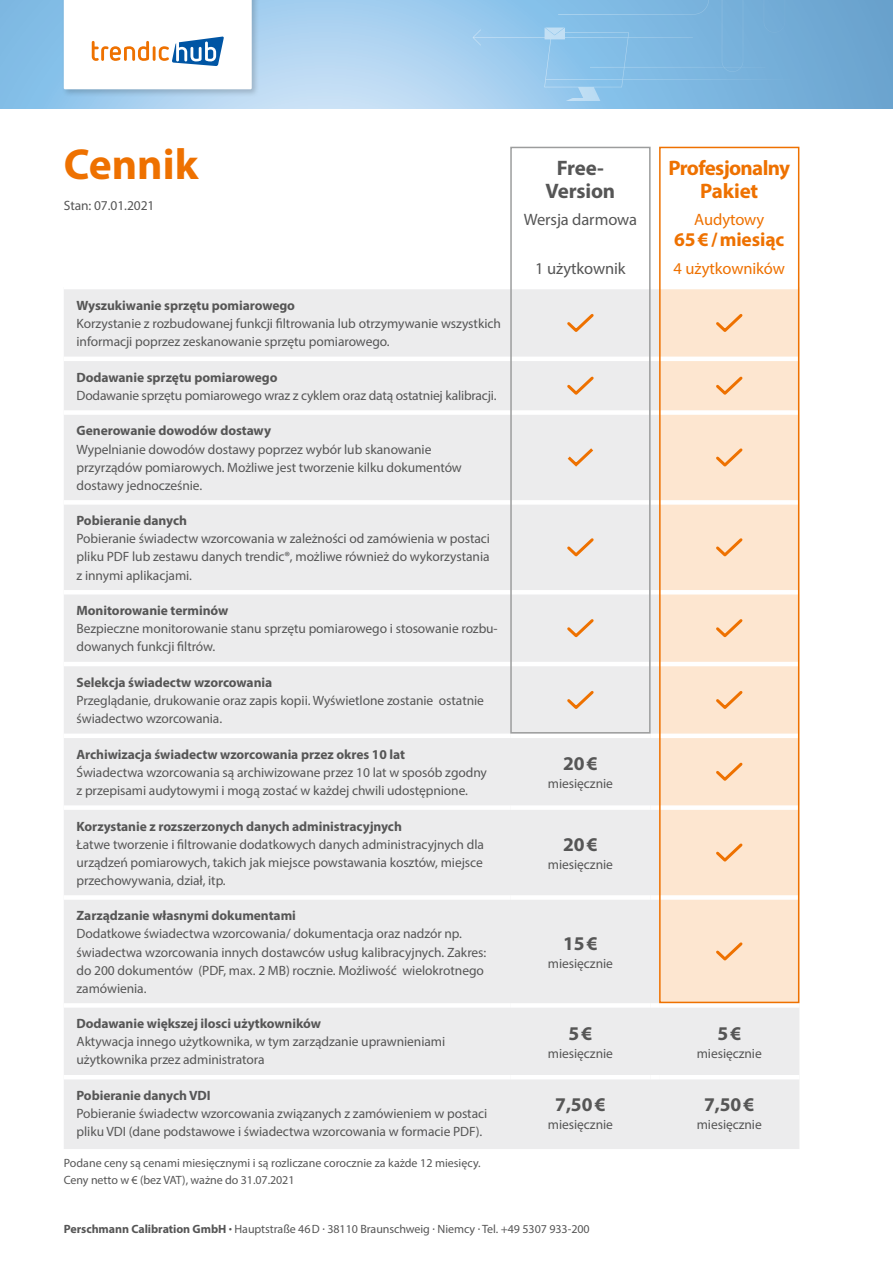
<style>
.page{position:relative;width:893px;height:1263px;background:#fff}
.page>*{position:absolute;margin:0;border:0;box-sizing:border-box;transform-origin:0 0}
.t1{font:700 43.5px "Myriad Pro";color:#ee7100}
.t2{font:700 21px/22.5px "Myriad Pro";letter-spacing:-.03em;color:#ee7100;text-align:center}
.t3{font:700 21px/22.5px "Myriad Pro";letter-spacing:-.01em;color:#565656;text-align:center}
.t4{font:700 19.5px "Myriad Pro";letter-spacing:-.005em;color:#565656}
.t5{font:700 19.5px "Myriad Pro";letter-spacing:-.005em;color:#ee7100}
.t6{font:16.5px "Myriad Pro";letter-spacing:-.005em;color:#565656}
.t7{font:16.5px "Myriad Pro";letter-spacing:-.005em;color:#ee7100}
.t8{font:13.5px/18px "Myriad Pro";letter-spacing:-.005em;color:#565656}
.t9{font:700 13.5px "Myriad Pro";letter-spacing:-.005em;color:#565656}
.t10{font:12px/17px "Myriad Pro";letter-spacing:-.005em;color:#565656}
.s1{font-weight:700}
</style>
<div class="page">
<div style="left:64px;top:289px;width:735px;height:860px;background:#ececed"></div>
<div style="left:662px;top:289px;width:134px;height:711px;background:#fde6d0"></div>
<hr style="left:64px;top:357px;width:446px;height:4px;background:#fff">
<hr style="left:510px;top:357px;width:141px;height:4px;background:#fff">
<svg style="left:651px;top:357px;width:8px;height:4px"></svg>
<hr style="left:659px;top:357px;width:140px;height:4px;background:#fff">
<div style="left:64px;top:410px;width:446px;height:5px;background:#fff"></div>
<div style="left:510px;top:410px;width:141px;height:5px;background:#fff"></div>
<div style="left:651px;top:410px;width:8px;height:5px;background:#fff"></div>
<div style="left:659px;top:410px;width:140px;height:5px;background:#fff"></div>
<div style="left:64px;top:500px;width:446px;height:5px;background:#fff"></div>
<div style="left:510px;top:500px;width:141px;height:5px;background:#fff"></div>
<div style="left:651px;top:500px;width:8px;height:5px;background:#fff"></div>
<div style="left:659px;top:500px;width:140px;height:5px;background:#fff"></div>
<hr style="left:64px;top:590px;width:446px;height:4px;background:#fff">
<hr style="left:510px;top:590px;width:141px;height:4px;background:#fff">
<svg style="left:651px;top:590px;width:8px;height:4px"></svg>
<hr style="left:659px;top:590px;width:140px;height:4px;background:#fff">
<hr style="left:64px;top:662px;width:446px;height:4px;background:#fff">
<hr style="left:510px;top:662px;width:141px;height:4px;background:#fff">
<svg style="left:651px;top:662px;width:8px;height:4px"></svg>
<hr style="left:659px;top:662px;width:140px;height:4px;background:#fff">
<hr style="left:64px;top:734px;width:446px;height:4px;background:#fff">
<hr style="left:510px;top:734px;width:141px;height:4px;background:#fff">
<svg style="left:651px;top:734px;width:8px;height:4px"></svg>
<hr style="left:659px;top:734px;width:140px;height:4px;background:#fff">
<div style="left:64px;top:805px;width:446px;height:5px;background:#fff"></div>
<div style="left:510px;top:805px;width:141px;height:5px;background:#fff"></div>
<div style="left:651px;top:805px;width:8px;height:5px;background:#fff"></div>
<div style="left:659px;top:805px;width:140px;height:5px;background:#fff"></div>
<div style="left:64px;top:895px;width:446px;height:5px;background:#fff"></div>
<div style="left:510px;top:895px;width:141px;height:5px;background:#fff"></div>
<div style="left:651px;top:895px;width:8px;height:5px;background:#fff"></div>
<div style="left:659px;top:895px;width:140px;height:5px;background:#fff"></div>
<div style="left:64px;top:1003px;width:446px;height:5px;background:#fff"></div>
<div style="left:510px;top:1003px;width:141px;height:5px;background:#fff"></div>
<div style="left:651px;top:1003px;width:8px;height:5px;background:#fff"></div>
<div style="left:659px;top:1003px;width:140px;height:5px;background:#fff"></div>
<hr style="left:64px;top:1075px;width:446px;height:4px;background:#fff">
<hr style="left:510px;top:1075px;width:141px;height:4px;background:#fff">
<svg style="left:651px;top:1075px;width:8px;height:4px"></svg>
<hr style="left:659px;top:1075px;width:140px;height:4px;background:#fff">
<svg style="left:564px;top:311px;width:32px;height:24px"></svg>
<svg style="left:713px;top:311px;width:32px;height:24px"></svg>
<svg style="left:564px;top:374px;width:32px;height:23px"></svg>
<svg style="left:713px;top:374px;width:32px;height:23px"></svg>
<svg style="left:564px;top:445px;width:32px;height:24px"></svg>
<svg style="left:713px;top:446px;width:32px;height:23px"></svg>
<svg style="left:564px;top:535px;width:32px;height:24px"></svg>
<svg style="left:713px;top:535px;width:32px;height:24px"></svg>
<svg style="left:564px;top:616px;width:32px;height:24px"></svg>
<svg style="left:713px;top:616px;width:32px;height:24px"></svg>
<svg style="left:564px;top:688px;width:32px;height:24px"></svg>
<svg style="left:713px;top:688px;width:32px;height:24px"></svg>
<svg style="left:713px;top:760px;width:32px;height:23px"></svg>
<svg style="left:713px;top:841px;width:32px;height:23px"></svg>
<svg style="left:713px;top:940px;width:32px;height:23px"></svg>
<svg style="left:0;top:0;width:893px;height:108px;background:#a4ceee"></svg>
<svg style="left:473px;top:0;width:420px;height:101px;background:#80b8e0"></svg>
<div style="left:659px;top:147px;width:140px;height:856px;border:2px solid #ee7100"></div>
<div style="left:510px;top:147px;width:141px;height:586px;border:2px solid #9c9d9d"></div>
<div style="left:61px;top:0;width:198px;height:97px;background:#1a1a18;opacity:.2"></div>
<svg style="left:64px;top:0;width:188px;height:89px"></svg>
<h1 class="t1" style="left:64px;top:136px;width:136px">Cennik</h1>
<p class="t8" style="left:64px;top:196px;width:92px">Stan: 07.01.2021</p>
<p class="t9" style="left:77px;top:297px;width:220px">Wyszukiwanie sprzętu pomiarowego</p>
<p class="t8" style="left:77px;top:314px;width:426px">Korzystanie z rozbudowanej funkcji filtrowania lub otrzymywanie wszystkich informacji poprzez zeskanowanie sprzętu pomiarowego.</p>
<p class="t9" style="left:77px;top:368px;width:203px">Dodawanie sprzętu pomiarowego</p>
<p class="t8" style="left:77px;top:386px;width:422px">Dodawanie sprzętu pomiarowego wraz z cyklem oraz datą ostatniej kalibracji.</p>
<p class="t9" style="left:77px;top:422px;width:196px">Generowanie dowodów dostawy</p>
<p class="t8" style="left:77px;top:440px;width:387px">Wypelnianie dowodów dostawy poprzez wybór lub skanowanie przyrządów pomiarowych. Możliwe jest tworzenie kilku dokumentów dostawy jednocześnie.</p>
<p class="t9" style="left:77px;top:512px;width:112px">Pobieranie danych</p>
<p class="t8" style="left:77px;top:530px;width:415px;text-align:justify">Pobieranie świadectw wzorcowania w zależności od zamówienia w postaci pliku PDF lub zestawu danych trendic®, możliwe również do wykorzystania z innymi aplikacjami.</p>
<p class="t9" style="left:77px;top:602px;width:153px">Monitorowanie terminów</p>
<p class="t8" style="left:77px;top:619px;width:423px">Bezpieczne monitorowanie stanu sprzętu pomiarowego i stosowanie rozbu&shy;dowanych funkcji filtrów.</p>
<p class="t9" style="left:77px;top:674px;width:197px">Selekcja świadectw wzorcowania</p>
<p class="t8" style="left:77px;top:691px;width:409px">Przeglądanie, drukowanie oraz zapis kopii. Wyświetlone zostanie ostatnie świadectwo wzorcowania.</p>
<p class="t9" style="left:77px;top:745px;width:330px">Archiwizacja świadectw wzorcowania przez okres 10 lat</p>
<p class="t8" style="left:77px;top:763px;width:412px">Świadectwa wzorcowania są archiwizowane przez 10 lat w sposób zgodny z przepisami audytowymi i mogą zostać w każdej chwili udostępnione.</p>
<h2 class="t3" style="left:546px;top:156px;width:71px">Free-<br>Version</h2>
<p class="t6" style="left:524px;top:209px;width:115px">Wersja darmowa</p>
<h2 class="t2" style="left:668px;top:156px;width:123px">Profesjonalny<br>Pakiet</h2>
<p class="t7" style="left:694px;top:209px;width:71px">Audytowy</p>
<h3 class="t5" style="left:674px;top:226px;width:112px">65€/miesiąc</h3>
<p class="t6" style="left:535px;top:258px;width:92px">1 użytkownik</p>
<p class="t7" style="left:674px;top:258px;width:113px">4 użytkowników</p>
<h3 class="t4" style="left:563px;top:751px;width:36px">20€</h3>
<p class="t8" style="left:548px;top:774px;width:67px">miesięcznie</p>
<p class="t9" style="left:77px;top:817px;width:327px">Korzystanie z rozszerzonych danych administracyjnych</p>
<p class="t8" style="left:77px;top:835px;width:409px;text-align:justify">Łatwe tworzenie i filtrowanie dodatkowych danych administracyjnych dla urządzeń pomiarowych, takich jak miejsce powstawania kosztów, miejsce przechowywania, dział, itp.</p>
<h3 class="t4" style="left:563px;top:831px;width:36px">20€</h3>
<p class="t8" style="left:548px;top:855px;width:67px">miesięcznie</p>
<p class="t9" style="left:77px;top:907px;width:221px">Zarządzanie własnymi dokumentami</p>
<p class="t8" style="left:77px;top:925px;width:411px">Dodatkowe świadectwa wzorcowania/ dokumentacja oraz nadzór np. świadectwa wzorcowania innych dostawców usług kalibracyjnych. Zakres: do 200 dokumentów (PDF, max. 2 MB) rocznie. Możliwość wielokrotnego zamówienia.</p>
<h3 class="t4" style="left:563px;top:930px;width:36px">15€</h3>
<p class="t8" style="left:548px;top:954px;width:67px">miesięcznie</p>
<p class="t9" style="left:77px;top:1015px;width:246px">Dodawanie większej ilosci użytkowników</p>
<p class="t8" style="left:77px;top:1033px;width:370px">Aktywacja innego użytkownika, w tym zarządzanie uprawnieniami użytkownika przez administratora</p>
<p class="t9" style="left:77px;top:1087px;width:136px">Pobieranie danych VDI</p>
<p class="t8" style="left:77px;top:1104px;width:412px">Pobieranie świadectw wzorcowania związanych z zamówieniem w postaci pliku VDI (dane podstawowe i świadectwa wzorcowania w formacie PDF).</p>
<h3 class="t4" style="left:568px;top:1020px;width:25px">5€</h3>
<p class="t8" style="left:548px;top:1044px;width:67px">miesięcznie</p>
<h3 class="t4" style="left:555px;top:1092px;width:52px">7,50€</h3>
<p class="t8" style="left:548px;top:1116px;width:67px">miesięcznie</p>
<p class="t10" style="left:64px;top:1154px;width:418px">Podane ceny są cenami miesięcznymi i są rozliczane corocznie za każde 12 miesięcy.<br>Ceny netto w € (bez VAT), ważne do 31.07.2021</p>
<p class="t10" style="left:64px;top:1220px;width:527px"><span class="s1">Perschmann Calibration GmbH ·</span> Hauptstraße 46D · 38110 Braunschweig · Niemcy · Tel. +49 5307 933-200</p>
<h3 class="t4" style="left:717px;top:1020px;width:25px">5€</h3>
<p class="t8" style="left:697px;top:1044px;width:67px">miesięcznie</p>
<h3 class="t4" style="left:704px;top:1092px;width:52px">7,50€</h3>
<p class="t8" style="left:697px;top:1116px;width:67px">miesięcznie</p>
</div>
